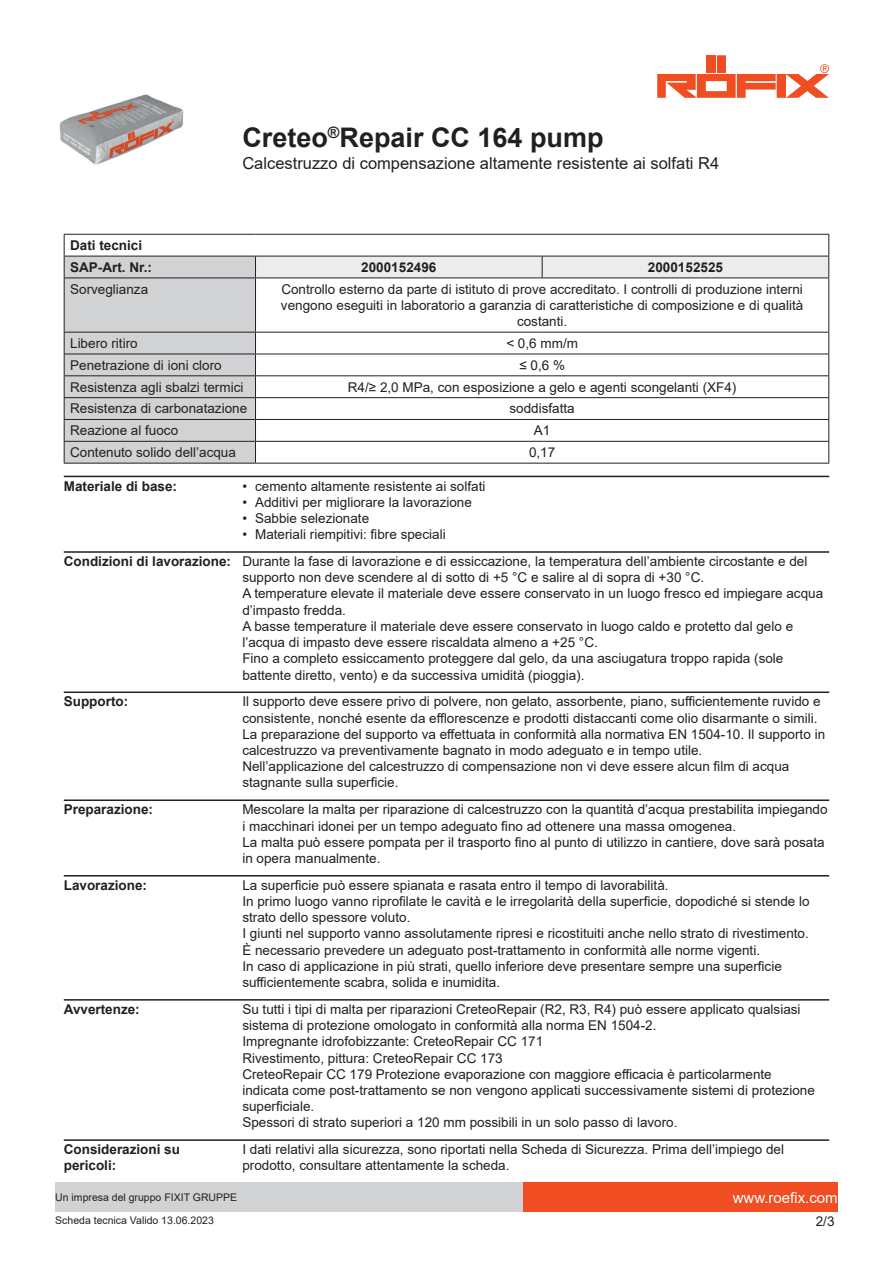
<style>
.page{position:relative;width:893px;height:1263px;background:#fff}
.page>*{position:absolute;margin:0;border:0;box-sizing:border-box;transform-origin:0 0}
.t1{font:700 27px "Arial";color:#231f20}
.t2{font:16.5px "Arial";color:#231f20}
.t3{font:15px "Arial";color:#fff}
.t4{font:13.5px/16.2px "Arial";color:#231f20}
.t5{font:700 13.5px/21.9px "Arial";color:#231f20}
.t6{font:10.5px "Arial";color:#231f20}
.s1{font-weight:700}
</style>
<div class="page">
<img style="left:59px;top:95px;width:125px;height:70px">
<div style="left:717px;top:55px;width:9px;height:18px;background:#f04d22"></div>
<div style="left:707px;top:55px;width:9px;height:18px;background:#f04d22"></div>
<svg style="left:657px;top:64px;width:172px;height:34px"></svg>
<div style="left:523px;top:1182px;width:315px;height:30px;background:#f04d22"></div>
<div style="left:55px;top:1182px;width:468px;height:30px;background:#d1d2d4"></div>
<hr style="left:64px;top:234px;width:191px;height:1px;background:#231f20">
<hr style="left:255px;top:234px;width:287px;height:1px;background:#231f20">
<hr style="left:542px;top:234px;width:287px;height:1px;background:#231f20">
<svg style="left:64px;top:235px;width:765px;height:228px"></svg>
<hr style="left:64px;top:463px;width:191px;height:1px;background:#231f20">
<hr style="left:255px;top:463px;width:287px;height:1px;background:#231f20">
<hr style="left:542px;top:463px;width:287px;height:1px;background:#231f20">
<hr style="left:64px;top:476px;width:765px;height:1px;background:#231f20">
<hr style="left:64px;top:551px;width:765px;height:2px;background:#231f20">
<hr style="left:64px;top:691px;width:765px;height:2px;background:#231f20">
<hr style="left:64px;top:799px;width:765px;height:2px;background:#231f20">
<hr style="left:64px;top:875px;width:765px;height:1px;background:#231f20">
<hr style="left:64px;top:999px;width:765px;height:1px;background:#231f20">
<hr style="left:64px;top:1139px;width:765px;height:2px;background:#231f20">
<p class="t5" style="left:70px;top:235px;width:83px">Dati tecnici<br>SAP-Art. Nr.:</p>
<h1 class="t1" style="left:242px;top:119px;width:363px">Creteo<sup>®</sup>Repair CC 164 pump</h1>
<p class="t2" style="left:242px;top:152px;width:478px">Calcestruzzo di compensazione altamente resistente ai solfati R4</p>
<p class="t5" style="left:361px;top:256px;width:77px">2000152496</p>
<p class="t5" style="left:648px;top:256px;width:77px">2000152525</p>
<p class="t4" style="left:70px;top:281px;width:80px">Sorveglianza</p>
<p class="t4" style="left:281px;top:281px;width:524px;text-align:center">Controllo esterno da parte di istituto di prove accreditato. I controlli di produzione interni vengono eseguiti in laboratorio a garanzia di caratteristiche di composizione e di qualità costanti.</p>
<p class="t4" style="left:70px;top:335px;width:69px">Libero ritiro</p>
<p class="t4" style="left:506px;top:335px;width:73px">&lt; 0,6 mm/m</p>
<p class="t4" style="left:70px;top:357px;width:153px">Penetrazione di ioni cloro</p>
<p class="t4" style="left:519px;top:357px;width:47px">≤ 0,6 %</p>
<p class="t4" style="left:70px;top:379px;width:175px">Resistenza agli sbalzi termici</p>
<p class="t4" style="left:348px;top:379px;width:390px">R4/≥ 2,0 MPa, con esposizione a gelo e agenti scongelanti (XF4)</p>
<p class="t4" style="left:70px;top:401px;width:179px">Resistenza di carbonatazione</p>
<p class="t4" style="left:509px;top:401px;width:67px">soddisfatta</p>
<p class="t4" style="left:70px;top:422px;width:110px">Reazione al fuoco</p>
<p class="t4" style="left:534px;top:422px;width:18px">A1</p>
<p class="t4" style="left:70px;top:444px;width:167px">Contenuto solido dell’acqua</p>
<p class="t4" style="left:529px;top:444px;width:28px">0,17</p>
<p class="t5" style="left:64px;top:475px;width:115px">Materiale di base:</p>
<p class="t4" style="left:242px;top:478px;width:245px">• cemento altamente resistente ai solfati</p>
<p class="t4" style="left:242px;top:494px;width:231px">• Additivi per migliorare la lavorazione</p>
<p class="t4" style="left:242px;top:510px;width:128px">• Sabbie selezionate</p>
<p class="t4" style="left:64px;top:521px;width:745px;line-height:27px;text-indent:179px">• Materiali riempitivi: fibre speciali<br><span class="s1">Condizioni di lavorazione:</span> Durante la fase di lavorazione e di essiccazione, la temperatura dell’ambiente circostante e del</p>
<p class="t4" style="left:242px;top:569px;width:582px">supporto non deve scendere al di sotto di +5 °C e salire al di sopra di +30 °C.<br>A temperature elevate il materiale deve essere conservato in un luogo fresco ed impiegare acqua d’impasto fredda.<br>A basse temperature il materiale deve essere conservato in luogo caldo e protetto dal gelo e l’acqua di impasto deve essere riscaldata almeno a +25 °C.<br>Fino a completo essiccamento proteggere dal gelo, da una asciugatura troppo rapida (sole battente diretto, vento) e da successiva umidità (pioggia).</p>
<p class="t5" style="left:64px;top:691px;width:66px">Supporto:</p>
<p class="t4" style="left:242px;top:693px;width:584px">Il supporto deve essere privo di polvere, non gelato, assorbente, piano, sufficientemente ruvido e consistente, nonché esente da efflorescenze e prodotti distaccanti come olio disarmante o simili.<br>La preparazione del supporto va effettuata in conformità alla normativa EN 1504-10. Il supporto in calcestruzzo va preventivamente bagnato in modo adeguato e in tempo utile.<br>Nell’applicazione del calcestruzzo di compensazione non vi deve essere alcun film di acqua stagnante sulla superficie.</p>
<p class="t5" style="left:64px;top:799px;width:91px">Preparazione:</p>
<p class="t4" style="left:242px;top:801px;width:587px">Mescolare la malta per riparazione di calcestruzzo con la quantità d’acqua prestabilita impiegando i macchinari idonei per un tempo adeguato fino ad ottenere una massa omogenea.<br>La malta può essere pompata per il trasporto fino al punto di utilizzo in cantiere, dove sarà posata in opera manualmente.</p>
<p class="t5" style="left:64px;top:874px;width:85px">Lavorazione:</p>
<p class="t4" style="left:242px;top:877px;width:569px">La superficie può essere spianata e rasata entro il tempo di lavorabilità.<br>In primo luogo vanno riprofilate le cavità e le irregolarità della superficie, dopodiché si stende lo strato dello spessore voluto.<br>I giunti nel supporto vanno assolutamente ripresi e ricostituiti anche nello strato di rivestimento.<br>È necessario prevedere un adeguato post-trattamento in conformità alle norme vigenti.<br>In caso di applicazione in più strati, quello inferiore deve presentare sempre una superficie sufficientemente scabra, solida e inumidita.</p>
<p class="t5" style="left:64px;top:998px;width:78px">Avvertenze:</p>
<p class="t4" style="left:242px;top:1001px;width:574px">Su tutti i tipi di malta per riparazioni CreteoRepair (R2, R3, R4) può essere applicato qualsiasi sistema di protezione omologato in conformità alla norma EN 1504-2.<br>Impregnante idrofobizzante: CreteoRepair CC 171<br>Rivestimento, pittura: CreteoRepair CC 173<br>CreteoRepair CC 179 Protezione evaporazione con maggiore efficacia è particolarmente indicata come post-trattamento se non vengono applicati successivamente sistemi di protezione superficiale.<br>Spessori di strato superiori a 120 mm possibili in un solo passo di lavoro.</p>
<p class="t5" style="left:64px;top:1141px;width:118px;line-height:16.2px">Considerazioni su pericoli:</p>
<p class="t4" style="left:242px;top:1141px;width:543px">I dati relativi alla sicurezza, sono riportati nella Scheda di Sicurezza. Prima dell’impiego del prodotto, consultare attentamente la scheda.</p>
<p class="t6" style="left:55px;top:1190px;width:183px">Un impresa del gruppo FIXIT GRUPPE</p>
<p class="t3" style="left:733px;top:1187px;width:107px">www.roefix.com</p>
<p class="t6" style="left:55px;top:1213px;width:160px">Scheda tecnica Valido 13.06.2023</p>
<p class="t4" style="left:816px;top:1213px;width:20px">2/3</p>
</div>
